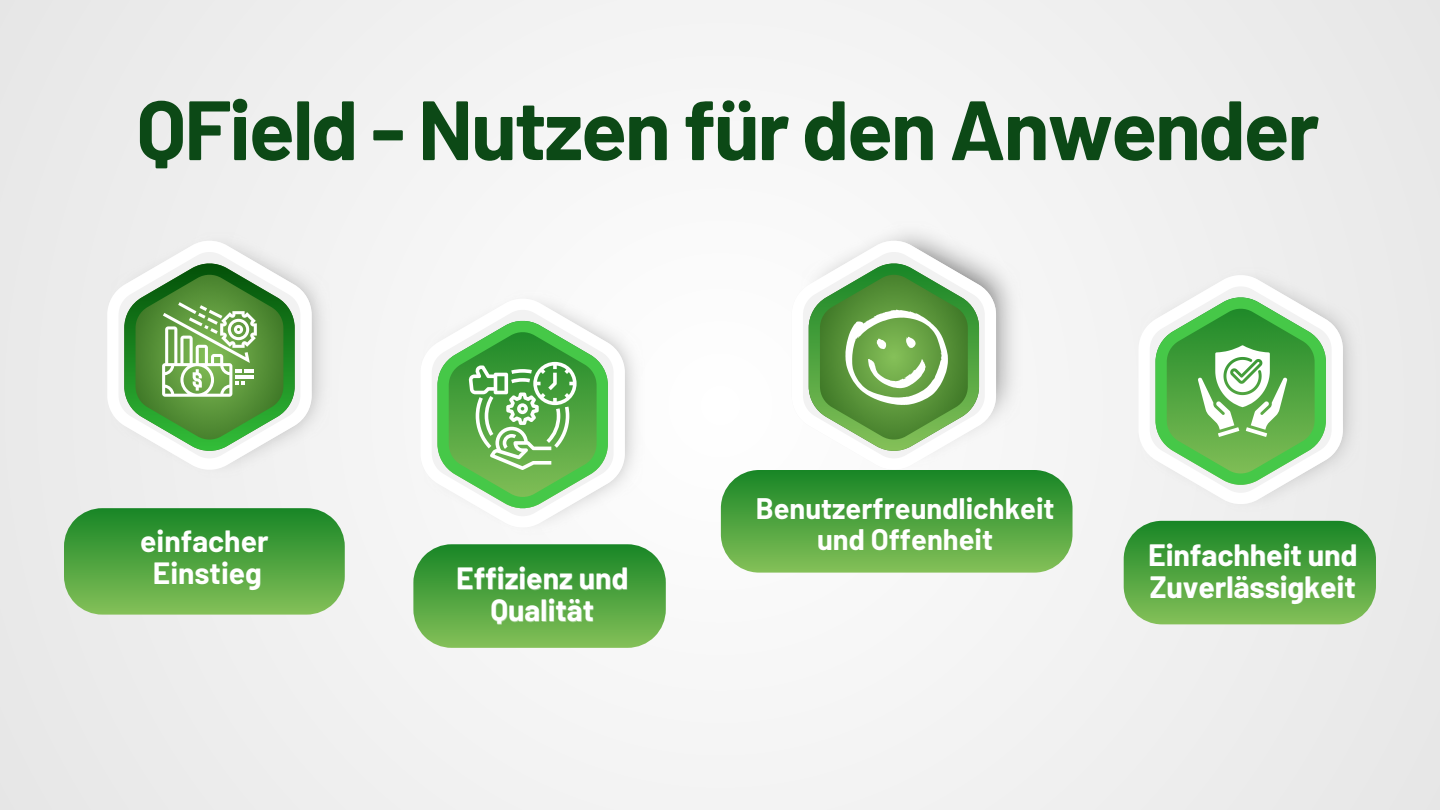
<style>
.page{position:relative;width:1440px;height:810px;background:#f2f2f2}
.page>*{position:absolute;margin:0;border:0;box-sizing:border-box;transform-origin:0 0}
.t1{font:700 84px "Barlow";letter-spacing:-.025em;color:#0c4916}
.t2{font:700 30px/32.2px "Barlow";color:#fff;text-align:center}
.t3{font:700 30px "Barlow";color:#fffffe}
.t4{font:700 29px/30.8px "Barlow";color:#fffffe;text-align:center}
</style>
<div class="page">
<svg style="left:108px;top:239px;width:204px;height:232px"></svg>
<svg style="left:64px;top:508px;width:281px;height:107px;background:#55a647"></svg>
<svg style="left:792px;top:239px;width:204px;height:230px"></svg>
<div style="left:721px;top:470px;width:352px;height:103px;background:linear-gradient(to bottom,#188627,#85c058);border-radius:38px"></div>
<svg style="left:420px;top:297px;width:205px;height:232px"></svg>
<svg style="left:413px;top:544px;width:253px;height:104px;background:#57a748"></svg>
<svg style="left:1138px;top:274px;width:205px;height:232px"></svg>
<div style="left:1124px;top:521px;width:252px;height:103px;background:linear-gradient(to bottom,#188626,#84c058);border-radius:38px"></div>
<svg style="left:124px;top:262px;width:171px;height:190px"></svg>
<svg style="left:437px;top:319px;width:171px;height:191px"></svg>
<svg style="left:809px;top:262px;width:170px;height:190px"></svg>
<svg style="left:1156px;top:296px;width:170px;height:190px"></svg>
<p class="t1" style="left:136px;top:76px;width:1185px">QField - Nutzen für den Anwender</p>
<p class="t3" style="left:140px;top:522px;width:130px">einfacher</p>
<p class="t3" style="left:153px;top:554px;width:111px">Einstieg</p>
<p class="t2" style="left:456px;top:561px;width:174px">Effizienz und<br>Qualität</p>
<p class="t4" style="left:756px;top:492px;width:300px">Benutzerfreundlichkeit und Offenheit</p>
<p class="t2" style="left:1148px;top:538px;width:211px;text-align:left">Einfachheit und<br>Zuverlässigkeit</p>
</div>
